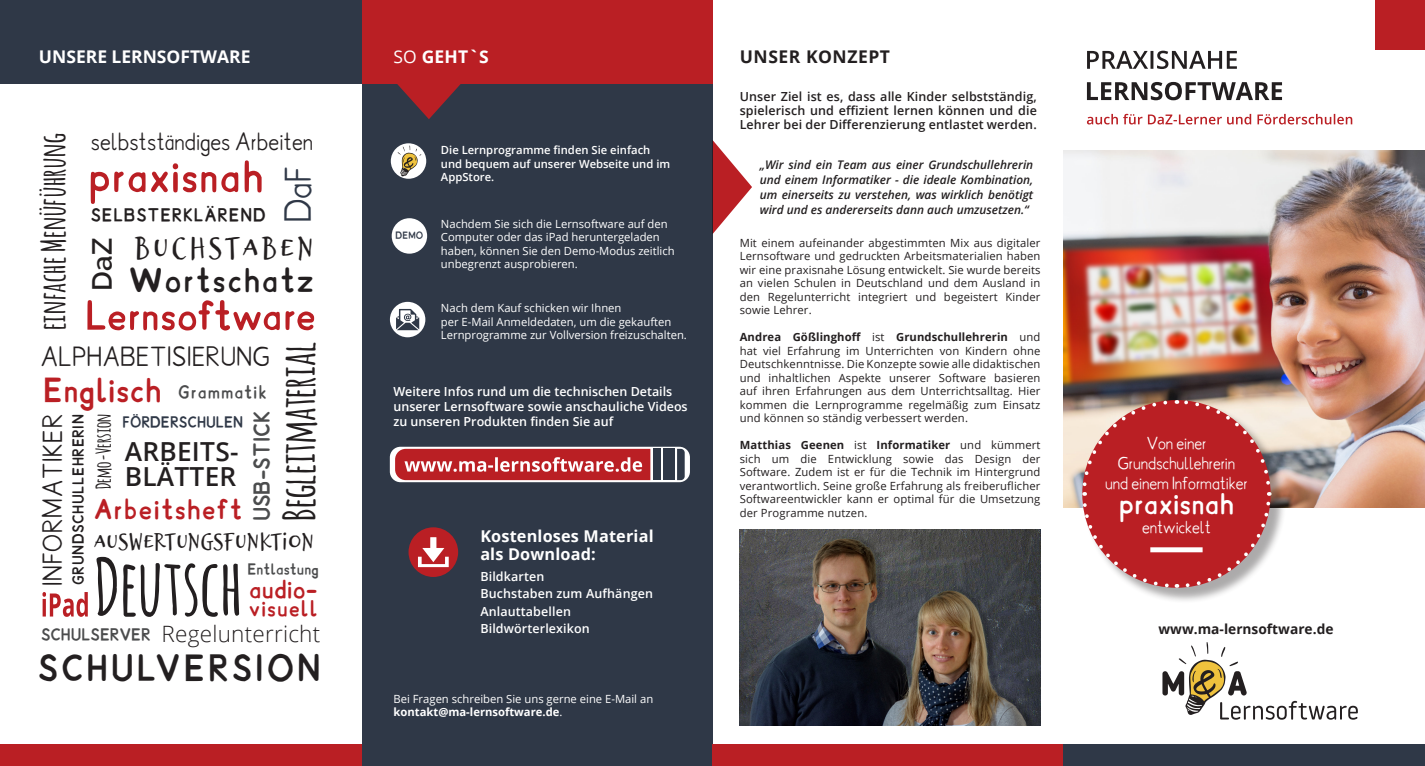
<style>
.page{position:relative;width:1425px;height:766px;background:#fff}
.page>*{position:absolute;margin:0;border:0;box-sizing:border-box;transform-origin:0 0}
.Marginalien{font:700 43.75px "Amatic";letter-spacing:.005em;color:#231f20}
.Marginalien-2{font:36.25px "Brizel";letter-spacing:.08em;color:#231f20}
.Marginalien-3{font:33.75px "Andrea Sans";color:#2f3847}
.Marginalien-4{font:700 32.5px "Amatic";letter-spacing:.02em;color:#231f20}
.Marginalien-5{font:700 32.5px "Andrea";letter-spacing:.09em;color:#231f20}
.Marginalien-6{font:700 30px "Andrea";letter-spacing:.05em;color:#231f20}
.Marginalien-7{font:700 30px "Andrea";letter-spacing:.01em;color:#ba1f24}
.Marginalien-8{font:27.5px "Brizel";color:#231f20}
.Marginalien-9{font:600 27.5px "Raleway";color:#231f20}
.Marginalien-10{font:600 26.25px/25px "Open Sans";letter-spacing:.01em;color:#231f20}
.t1{font:700 26.25px "Andrea Sans";color:#fff}
.Marginalien-11{font:25px "Andrea Sans";letter-spacing:.03em;color:#231f20}
.Marginalien-12{font:700 25px "Andrea";letter-spacing:.04em;color:#ba1f24}
.Marginalien-13{font:22.5px "Andrea Sans";letter-spacing:.01em;color:#231f20}
.Marginalien-14{font:300 22.5px "Open Sans";letter-spacing:.01em;color:#231f20}
.Marginalien-15{font:700 22.5px "Andrea";color:#ba1f24}
.Marginalien-16{font:700 20px "Amatic";letter-spacing:.01em;color:#231f20}
.Marginalien-17{font:700 20px "Andrea Sans";color:#4b4c4d}
.Marginalien-18{font:700 20px "Andrea";letter-spacing:.04em;color:#ba1f24}
.Fließtext__normal{font:700 17.5px "Open Sans";color:#fff}
.Marginalien-19{font:700 17.5px "Open Sans";letter-spacing:.03em;color:#231f20}
.Marginalien-20{font:700 17.5px "Open Sans";color:#fff}
.t2{font:16.25px "Andrea Sans";color:#fff}
.Marginalien-21{font:700 16.25px/17.5px "Open Sans";letter-spacing:.01em;color:#fff}
.Marginalien-22{font:700 16.25px "Andrea Sans";letter-spacing:.05em;color:#231f20}
.Marginalien-23{font:700 16.25px "Andrea Sans";letter-spacing:.05em;color:#4b4c4d}
.Marginalien-24{font:700 15px "Andrea Sans";color:#4b4c4d}
.t3{font:700 13.75px "Open Sans";color:#231f20}
.Marginalien-25{font:700 13.75px "Andrea Sans";letter-spacing:.04em;color:#231f20}
.Marginalien-26{font:700 13.75px "Andrea Sans";color:#2f3847}
.Marginalien-27{font:700 13.75px "Andrea Sans";color:#4b4c4d}
.Marginalien-28{font:600 12.5px/13.8px "Open Sans";letter-spacing:.01em;color:#231f20;text-align:justify}
.Fließtext__normal-2{font:600 12.5px/15px "Open Sans";color:#fff}
.Marginalien-29{font:600 12.5px/17.5px "Open Sans";letter-spacing:.01em;color:#fff}
.Marginalien-30{font:italic 600 11.88px/15px "Open Sans";color:#231f20;text-align:justify}
.Marginalien-31{font:11.25px/13.5px "Open Sans";letter-spacing:.01em;color:#231f20;text-align:justify}
.Fließtext__normal-3{font:11.25px/13.5px "Open Sans";color:#fff}
.Fließtext__normal-4{font:600 11.25px/13.5px "Open Sans";color:#fff}
.Fließtext__normal-5{font:700 11.25px "Open Sans";color:#fff}
.Marginalien-32{font:700 8.75px "Andrea Sans";color:#2f3847}
.s1{font-weight:400}
.s2{font-weight:700}
</style>
<div class="page">
<svg style="left:1162px;top:642px;width:195px;height:77px"></svg>
<div style="left:0;top:0;width:361px;height:84px;background:#2f3847"></div>
<svg style="left:712px;top:140px;width:40px;height:94px"></svg>
<div style="left:361px;top:0;width:351px;height:765px;background:#2f3847"></div>
<div style="left:362px;top:0;width:350px;height:84px;background:#ba1f24"></div>
<img style="left:739px;top:529px;width:301px;height:196px">
<div style="left:1375px;top:0;width:49px;height:50px;background:#ba1f24"></div>
<div style="left:712px;top:744px;width:351px;height:21px;background:#ba1f24"></div>
<svg style="left:397px;top:84px;width:64px;height:35px"></svg>
<div style="left:392px;top:218px;width:35px;height:35px;background:#fff;border-radius:50%"></div>
<div style="left:390px;top:302px;width:35px;height:35px;background:#fff;border-radius:50%"></div>
<svg style="left:396px;top:309px;width:23px;height:21px"></svg>
<div style="left:1063px;top:744px;width:361px;height:21px;background:#2f3847"></div>
<img style="left:1063px;top:150px;width:361px;height:357px">
<svg style="left:1086px;top:82px;width:196px;height:18px"></svg>
<svg style="left:1087px;top:51px;width:149px;height:18px"></svg>
<div style="left:1084px;top:401px;width:202px;height:202px;background:#231f20;opacity:.38"></div>
<svg style="left:1080px;top:398px;width:192px;height:191px"></svg>
<div style="left:1150px;top:547px;width:52px;height:5px;background:#fff"></div>
<svg style="left:1087px;top:114px;width:265px;height:10px"></svg>
<div style="left:408px;top:527px;width:50px;height:49px;background:#ba1f24;border-radius:50%"></div>
<svg style="left:418px;top:537px;width:31px;height:30px"></svg>
<div style="left:0;top:744px;width:361px;height:21px;background:#ba1f24"></div>
<div style="left:391px;top:143px;width:35px;height:36px;background:#fff;border-radius:50%"></div>
<svg style="left:397px;top:145px;width:26px;height:31px"></svg>
<svg style="left:91px;top:160px;width:171px;height:44px"></svg>
<svg style="left:87px;top:300px;width:227px;height:30px"></svg>
<svg style="left:96px;top:556px;width:143px;height:60px"></svg>
<svg style="left:42px;top:592px;width:46px;height:24px"></svg>
<svg style="left:390px;top:446px;width:300px;height:36px;fill:#fff"></svg>
<div style="left:663px;top:448px;width:11px;height:32px;background:#2f3847"></div>
<div style="left:653px;top:448px;width:8px;height:32px;background:#2f3847"></div>
<svg style="left:677px;top:448px;width:7px;height:32px"></svg>
<svg style="left:395px;top:448px;width:255px;height:32px"></svg>
<p class="Fließtext__normal" style="left:39px;top:44px;width:213px">UNSERE LERNSOFTWARE</p>
<p class="Marginalien-4" style="left:30px;top:330px;width:198px;rotate:-90deg">einfache Menüführung</p>
<p class="Marginalien-13" style="left:91px;top:127px;width:224px">selbstständiges Arbeiten</p>
<p class="Marginalien-22" style="left:91px;top:204px;width:176px">SELBSTERKLÄREND</p>
<p class="Marginalien-3" style="left:277px;top:222px;width:57px;rotate:-90deg">DaF</p>
<p class="Marginalien-9" style="left:86px;top:291px;width:55px;rotate:-90deg">DaZ</p>
<p class="Marginalien-2" style="left:134px;top:233px;width:181px">BUCHSTABEN</p>
<p class="Marginalien-6" style="left:129px;top:260px;width:187px">Wortschatz</p>
<p class="Marginalien" style="left:268px;top:520px;width:180px;rotate:-90deg">Begleitmaterial</p>
<p class="Marginalien-11" style="left:41px;top:340px;width:231px">ALPHABETISIERUNG</p>
<p class="Marginalien-7" style="left:43px;top:370px;width:120px">Englisch</p>
<p class="Marginalien-23" style="left:178px;top:381px;width:90px">Grammatik</p>
<p class="Marginalien-17" style="left:248px;top:521px;width:112px;rotate:-90deg">USB-STICK</p>
<p class="Marginalien-26" style="left:122px;top:413px;width:122px">FÖRDERSCHULEN</p>
<p class="Marginalien-16" style="left:89px;top:489px;width:77px;rotate:-90deg">Demo-Version</p>
<p class="Marginalien-12" style="left:94px;top:492px;width:150px">Arbeitsheft</p>
<p class="Marginalien-11" style="left:37px;top:586px;width:173px;rotate:-90deg">INFORMATIKER</p>
<p class="Marginalien-25" style="left:69px;top:585px;width:172px;rotate:-90deg">GRUNDSCHULLEHRERIN</p>
<p class="Marginalien-10" style="left:125px;top:438px;width:115px">ARBEITS-<br>BLÄTTER</p>
<p class="Marginalien-8" style="left:94px;top:530px;width:221px">AUSWERTUNGSFUNKTION</p>
<p class="Marginalien-27" style="left:247px;top:559px;width:73px">Entlastung</p>
<p class="Marginalien-15" style="left:249px;top:574px;width:70px">audio-</p>
<p class="Marginalien-18" style="left:249px;top:594px;width:70px">visuell</p>
<p class="Marginalien-14" style="left:162px;top:617px;width:160px">Regelunterricht</p>
<p class="Marginalien-24" style="left:41px;top:624px;width:111px">SCHULSERVER</p>
<p class="Marginalien-5" style="left:38px;top:646px;width:285px">SCHULVERSION</p>
<p class="Marginalien-20" style="left:393px;top:44px;width:97px"><span class="s1">SO</span> GEHT`S</p>
<p class="Marginalien-19" style="left:740px;top:44px;width:152px">UNSER KONZEPT</p>
<p class="Marginalien-32" style="left:395px;top:230px;width:29px">DEMO</p>
<p class="Fließtext__normal-4" style="left:441px;top:143px;width:231px">Die Lernprogramme finden Sie einfach und bequem auf unserer Webseite und im<br>AppStore.</p>
<p class="Fließtext__normal-3" style="left:441px;top:216px;width:235px">Nachdem Sie sich die Lernsoftware auf den Computer oder das iPad heruntergeladen haben, können Sie den Demo-Modus zeitlich unbegrenzt ausprobieren.</p>
<p class="Fließtext__normal-3" style="left:441px;top:301px;width:247px">Nach dem Kauf schicken wir Ihnen<br>per E-Mail Anmeldedaten, um die gekauften<br>Lernprogramme zur Vollversion freizuschalten.</p>
<p class="Fließtext__normal-2" style="left:393px;top:383px;width:296px">Weitere Infos rund um die technischen Details unserer Lernsoftware sowie anschauliche Videos zu unseren Produkten finden Sie auf</p>
<p class="Marginalien-21" style="left:480px;top:527px;width:175px">Kostenloses Material als Download:</p>
<p class="Marginalien-29" style="left:480px;top:567px;width:174px">Bildkarten<br>Buchstaben zum Aufhängen<br>Anlauttabellen<br>Bildwörterlexikon</p>
<p class="Fließtext__normal-3" style="left:393px;top:691px;width:261px">Bei Fragen schreiben Sie uns gerne eine E-Mail an</p>
<p class="Fließtext__normal-5" style="left:393px;top:704px;width:170px">kontakt@ma-lernsoftware.de<span class="s1">.</span></p>
<p class="Marginalien-28" style="left:739px;top:89px;width:299px">Unser Ziel ist es, dass alle Kinder selbstständig, spielerisch und effizient lernen können und die Lehrer bei der Differenzierung entlastet werden.</p>
<p class="Marginalien-30" style="left:759px;top:157px;width:275px">„Wir sind ein Team aus einer Grundschullehrerin und einem Informatiker - die ideale Kombination, um einerseits zu verstehen, was wirklich benötigt wird und es andererseits dann auch umzusetzen.“</p>
<p class="Marginalien-31" style="left:739px;top:235px;width:302px">Mit einem aufeinander abgestimmten Mix aus digitaler Lernsoftware und gedruckten Arbeitsmaterialien haben wir eine praxisnahe Lösung entwickelt. Sie wurde bereits an vielen Schulen in Deutschland und dem Ausland in den Regelunterricht integriert und begeistert Kinder sowie Lehrer.</p>
<p class="Marginalien-31" style="left:739px;top:330px;width:302px"><span class="s2">Andrea Gößlinghoff</span> ist <span class="s2">Grundschullehrerin</span> und hat viel Erfahrung im Unterrichten von Kindern ohne Deutschkenntnisse. Die Konzepte sowie alle didaktischen und inhaltlichen Aspekte unserer Software basieren auf ihren Erfahrungen aus dem Unterrichtsalltag. Hier kommen die Lernprogramme regelmäßig zum Einsatz und können so ständig verbessert werden.</p>
<p class="Marginalien-31" style="left:739px;top:438px;width:302px"><span class="s2">Matthias Geenen</span> ist <span class="s2">Informatiker</span> und kümmert sich um die Entwicklung sowie das Design der Software. Zudem ist er für die Technik im Hintergrund verantwortlich. Seine große Erfahrung als freiberuflicher Softwareentwickler kann er optimal für die Umsetzung der Programme nutzen.</p>
<p class="t2" style="left:1146px;top:433px;width:61px">Von einer</p>
<p class="t2" style="left:1117px;top:452px;width:119px">Grundschullehrerin</p>
<p class="t2" style="left:1105px;top:472px;width:144px">und einem Informatiker</p>
<p class="t1" style="left:1118px;top:485px;width:117px">praxisnah</p>
<p class="t2" style="left:1142px;top:516px;width:70px">entwickelt</p>
<p class="t3" style="left:1158px;top:619px;width:176px">www.ma-lernsoftware.de</p>
</div>
